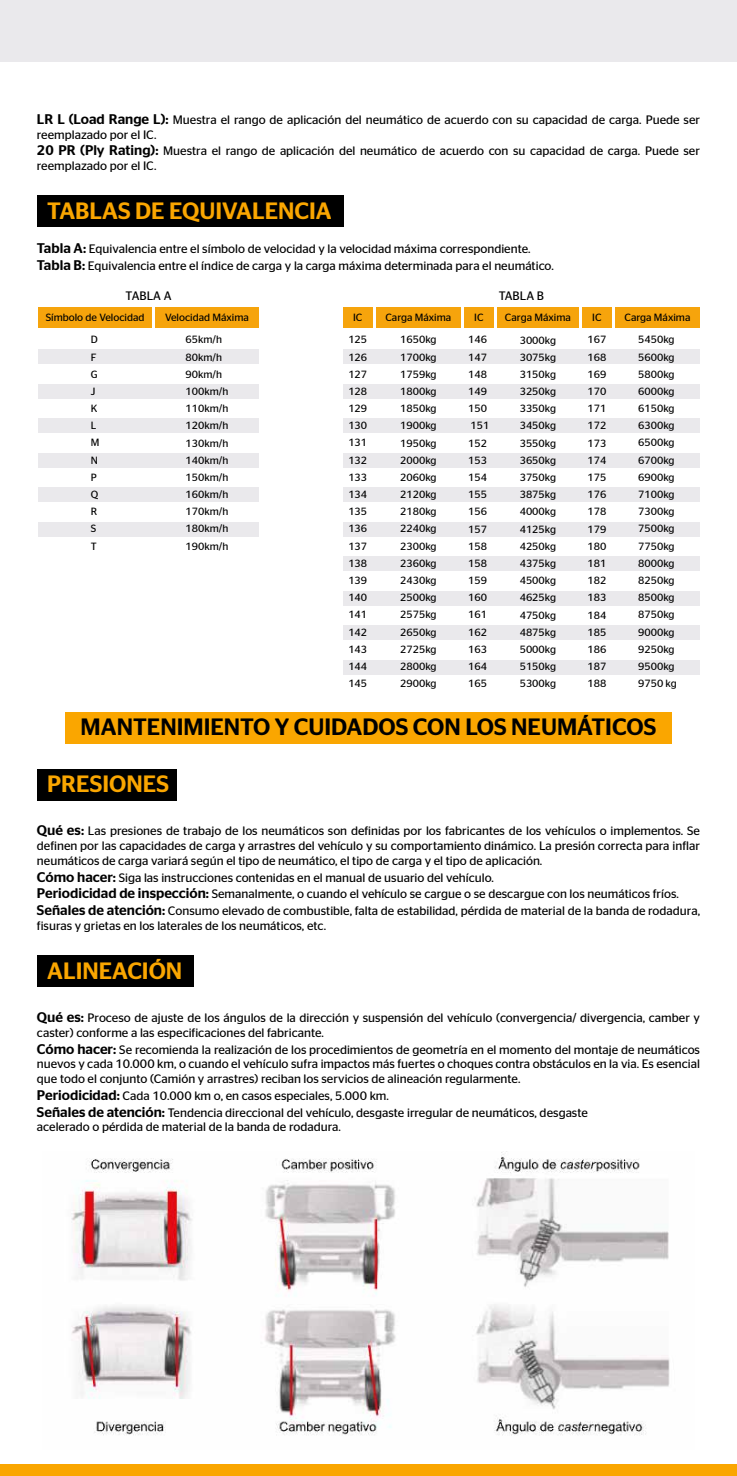
<style>
.page{position:relative;width:737px;height:1476px;background:#fff}
.page>*{position:absolute;margin:0;border:0;box-sizing:border-box;transform-origin:0 0}
.t1{font:500 23.62px "Continental Stag Sans";color:#faa600}
.t2{font:500 23.62px "Continental Stag Sans";color:#000}
.t3{font:12.25px/14.7px "Continental Stag Sans";color:#000}
.t4{font:10.5px/17.2px "Continental Stag Sans";color:#000}
.s1{font-weight:500;font-size:14px}
</style>
<div class="page">
<div style="left:0;top:1464px;width:736px;height:12px;background:#faa600"></div>
<div style="left:0;top:0;width:736px;height:61px;background:#eae9ec"></div>
<div style="left:37px;top:195px;width:306px;height:32px;background:#000"></div>
<div style="left:37px;top:769px;width:140px;height:31px;background:#000"></div>
<div style="left:37px;top:955px;width:157px;height:32px;background:#000"></div>
<div style="left:65px;top:712px;width:606px;height:32px;background:#faa600"></div>
<div style="left:155px;top:308px;width:104px;height:20px;background:#f6a40c"></div>
<div style="left:38px;top:308px;width:114px;height:20px;background:#f6a40c"></div>
<div style="left:38px;top:349px;width:221px;height:15px;background:#eae9ec"></div>
<div style="left:38px;top:384px;width:221px;height:14px;background:#eae9ec"></div>
<div style="left:38px;top:418px;width:221px;height:15px;background:#eae9ec"></div>
<div style="left:38px;top:453px;width:221px;height:14px;background:#eae9ec"></div>
<div style="left:38px;top:487px;width:221px;height:15px;background:#eae9ec"></div>
<div style="left:38px;top:522px;width:221px;height:14px;background:#eae9ec"></div>
<div style="left:343px;top:349px;width:356px;height:15px;background:#eae9ec"></div>
<div style="left:343px;top:384px;width:356px;height:14px;background:#eae9ec"></div>
<div style="left:343px;top:418px;width:356px;height:15px;background:#eae9ec"></div>
<div style="left:343px;top:453px;width:356px;height:14px;background:#eae9ec"></div>
<div style="left:343px;top:487px;width:356px;height:15px;background:#eae9ec"></div>
<div style="left:343px;top:522px;width:356px;height:14px;background:#eae9ec"></div>
<div style="left:343px;top:556px;width:356px;height:15px;background:#eae9ec"></div>
<div style="left:343px;top:591px;width:356px;height:14px;background:#eae9ec"></div>
<div style="left:343px;top:625px;width:356px;height:15px;background:#eae9ec"></div>
<div style="left:343px;top:660px;width:356px;height:14px;background:#eae9ec"></div>
<div style="left:343px;top:308px;width:29px;height:20px;background:#f6a40c"></div>
<div style="left:376px;top:308px;width:84px;height:20px;background:#f6a40c"></div>
<div style="left:497px;top:308px;width:81px;height:20px;background:#f6a40c"></div>
<div style="left:464px;top:308px;width:29px;height:20px;background:#f6a40c"></div>
<div style="left:582px;top:308px;width:29px;height:20px;background:#f6a40c"></div>
<div style="left:615px;top:308px;width:84px;height:20px;background:#f6a40c"></div>
<img style="left:71px;top:1151px;width:599px;height:285px">
<p class="t3" style="left:37px;top:112px;width:664px"><span class="s1">LR L (Load Range L):</span> Muestra el rango de aplicación del neumático de acuerdo con su capacidad de carga. Puede ser reemplazado por el IC.</p>
<p class="t3" style="left:37px;top:144px;width:664px"><span class="s1">20 PR (Ply Rating):</span> Muestra el rango de aplicación del neumático de acuerdo con su capacidad de carga. Puede ser reemplazado por el IC.</p>
<h1 class="t1" style="left:47px;top:197px;width:286px">TABLAS DE EQUIVALENCIA</h1>
<p class="t3" style="left:37px;top:240px;width:518px;line-height:16.8px"><span class="s1">Tabla A:</span> Equivalencia entre el símbolo de velocidad y la velocidad máxima correspondiente.<br><span class="s1">Tabla B:</span> Equivalencia entre el índice de carga y la carga máxima determinada para el neumático.</p>
<p class="t3" style="left:126px;top:288px;width:48px">TABLA A</p>
<p class="t4" style="left:46px;top:309px;width:100px">Símbolo de Velocidad</p>
<p class="t4" style="left:165px;top:309px;width:85px">Velocidad Máxima</p>
<p class="t4" style="left:91px;top:331px;width:10px">D<br>F<br>G<br>J<br>K<br>L<br>M<br>N<br>P<br>Q<br>R<br>S<br>T</p>
<p class="t4" style="left:185px;top:331px;width:44px">65km/h<br>80km/h<br>90km/h<br>100km/h<br>110km/h<br>120km/h<br>130km/h<br>140km/h<br>150km/h<br>160km/h<br>170km/h<br>180km/h<br>190km/h</p>
<p class="t3" style="left:498px;top:288px;width:47px">TABLA B</p>
<p class="t4" style="left:353px;top:309px;width:11px">IC</p>
<p class="t4" style="left:385px;top:309px;width:67px">Carga Máxima</p>
<p class="t4" style="left:474px;top:309px;width:11px">IC</p>
<p class="t4" style="left:505px;top:309px;width:67px">Carga Máxima</p>
<p class="t4" style="left:592px;top:309px;width:11px">IC</p>
<p class="t4" style="left:348px;top:331px;width:20px;text-align:justify">125<br>126<br>127<br>128<br>129<br>130<br>131<br>132<br>133<br>134<br>135<br>136<br>137<br>138<br>139<br>140<br>141<br>142<br>143<br>144<br>145</p>
<p class="t4" style="left:400px;top:331px;width:38px;text-align:justify">1650kg 1700kg 1759kg 1800kg 1850kg 1900kg 1950kg 2000kg 2060kg 2120kg 2180kg 2240kg 2300kg 2360kg 2430kg 2500kg 2575kg 2650kg 2725kg 2800kg 2900kg</p>
<p class="t4" style="left:468px;top:331px;width:23px">146<br>147<br>148<br>149<br>150<br>151<br>152<br>153<br>154<br>155<br>156<br>157<br>158<br>158<br>159<br>160<br>161<br>162<br>163<br>164<br>165</p>
<p class="t4" style="left:587px;top:331px;width:20px;text-align:justify">167<br>168<br>169<br>170<br>171<br>172<br>173<br>174<br>175<br>176<br>178<br>179<br>180<br>181<br>182<br>183<br>184<br>185<br>186<br>187<br>188</p>
<p class="t4" style="left:519px;top:331px;width:38px;text-align:justify">3000kg 3075kg 3150kg 3250kg 3350kg 3450kg 3550kg 3650kg 3750kg 3875kg 4000kg 4125kg 4250kg 4375kg 4500kg 4625kg 4750kg 4875kg 5000kg 5150kg 5300kg</p>
<p class="t4" style="left:624px;top:306px;width:67px;line-height:22.2px;text-align:center">Carga Máxima<br>5450kg</p>
<p class="t4" style="left:638px;top:348px;width:40px">5600kg<br>5800kg<br>6000kg<br>6150kg<br>6300kg<br>6500kg<br>6700kg<br>6900kg<br>7100kg<br>7300kg<br>7500kg<br>7750kg<br>8000kg<br>8250kg<br>8500kg<br>8750kg<br>9000kg<br>9250kg<br>9500kg<br>9750 kg</p>
<h1 class="t2" style="left:81px;top:713px;width:577px">MANTENIMIENTO Y CUIDADOS CON LOS NEUMÁTICOS</h1>
<h1 class="t1" style="left:47px;top:770px;width:123px">PRESIONES</h1>
<p class="t3" style="left:37px;top:824px;width:664px;text-align:justify"><span class="s1">Qué es:</span> Las presiones de trabajo de los neumáticos son definidas por los fabricantes de los vehículos o implementos. Se definen por las capacidades de carga y arrastres del vehículo y su comportamiento dinámico. La presión correcta para inflar neumáticos de carga variará según el tipo de neumático, el tipo de carga y el tipo de aplicación.</p>
<p class="t3" style="left:37px;top:869px;width:664px;line-height:16.8px"><span class="s1">Cómo hacer:</span> Siga las instrucciones contenidas en el manual de usuario del vehículo.<br><span class="s1">Periodicidad de inspección:</span> Semanalmente, o cuando el vehículo se cargue o se descargue con los neumáticos fríos.<br><span class="s1">Señales de atención:</span> Consumo elevado de combustible, falta de estabilidad, pérdida de material de la banda de rodadura,</p>
<p class="t3" style="left:37px;top:918px;width:291px">fisuras y grietas en los laterales de los neumáticos, etc.</p>
<h1 class="t1" style="left:47px;top:957px;width:137px">ALINEACIÓN</h1>
<p class="t3" style="left:37px;top:1010px;width:664px"><span class="s1">Qué es:</span> Proceso de ajuste de los ángulos de la dirección y suspensión del vehículo (convergencia/ divergencia, camber y caster) conforme a las especificaciones del fabricante.</p>
<p class="t3" style="left:37px;top:1042px;width:664px;text-align:justify"><span class="s1">Cómo hacer:</span> Se recomienda la realización de los procedimientos de geometría en el momento del montaje de neumáticos nuevos y cada 10.000 km, o cuando el vehículo sufra impactos más fuertes o choques contra obstáculos en la via. Es esencial que todo el conjunto (Camión y arrastres) reciban los servicios de alineación regularmente.</p>
<p class="t3" style="left:37px;top:1087px;width:552px;line-height:16.8px"><span class="s1">Periodicidad:</span> Cada 10.000 km o, en casos especiales, 5.000 km.<br><span class="s1">Señales de atención:</span> Tendencia direccional del vehículo, desgaste irregular de neumáticos, desgaste</p>
<p class="t3" style="left:37px;top:1120px;width:305px">acelerado o pérdida de material de la banda de rodadura.</p>
</div>
